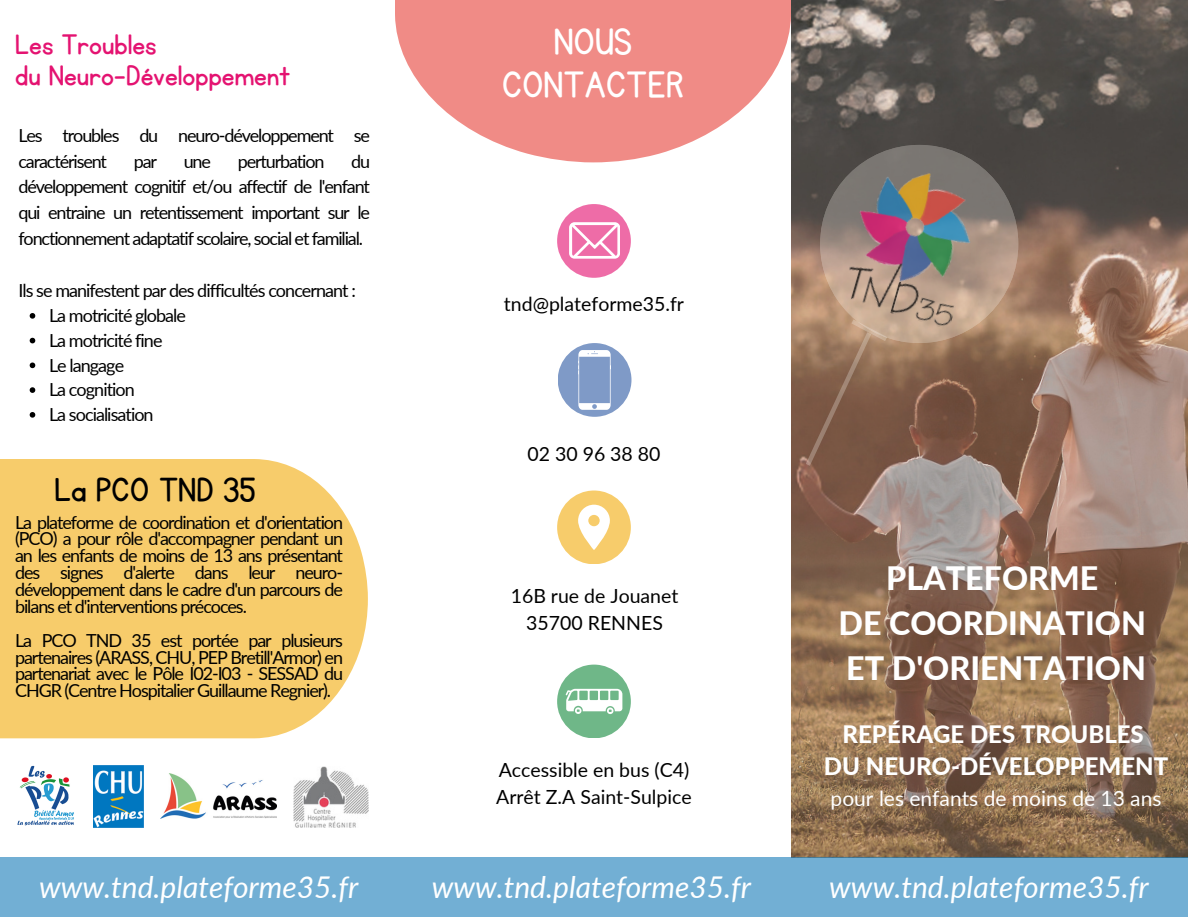
<style>
.page{position:relative;width:1188px;height:918px;background:#fff}
.page>*{position:absolute;margin:0;border:0;box-sizing:border-box;transform-origin:0 0}
.t1{font:42.75px/42.8px "KG Primary Penmanship";color:#fff;text-align:center}
.t2{font:39px "KG Primary Penmanship";color:#000}
.t3{font:33px/30.3px "KG Primary Penmanship";color:#e41371}
.t4{font:800 32.25px/45px "Lato";color:#fff;text-align:center}
.t5{font:italic 30px "Lato";color:#fff}
.t6{font:800 24px/32.7px "Lato";color:#fff;text-align:center}
.t7{font:21px "Lato";color:#fff}
.t8{font:19.5px/27px "Lato";color:#000;text-align:center}
.t9{font:18px/16.8px "Lato";letter-spacing:-.06em;color:#000;text-align:justify}
</style>
<div class="page">
<img style="left:791px;top:0;width:396px;height:857px">
<div style="left:0;top:858px;width:1187px;height:59px;background:#72afd4"></div>
<svg style="left:395px;top:0;width:396px;height:162px;fill:#f08b86"></svg>
<div style="left:557px;top:204px;width:74px;height:74px;background:#ee6ca7;border-radius:50%"></div>
<svg style="left:569px;top:222px;width:51px;height:36px"></svg>
<div style="left:558px;top:343px;width:73px;height:74px;background:#7f9ac7;border-radius:50%"></div>
<svg style="left:578px;top:350px;width:33px;height:60px"></svg>
<div style="left:557px;top:491px;width:74px;height:73px;background:#f7cc6b;border-radius:50%"></div>
<svg style="left:578px;top:505px;width:32px;height:45px"></svg>
<div style="left:557px;top:665px;width:74px;height:73px;background:#6fb788;border-radius:50%"></div>
<svg style="left:566px;top:689px;width:56px;height:25px"></svg>
<img style="left:17px;top:765px;width:57px;height:61px">
<img style="left:93px;top:765px;width:51px;height:62px">
<img style="left:161px;top:773px;width:116px;height:45px">
<img style="left:294px;top:767px;width:74px;height:60px">
<div style="left:0;top:459px;width:368px;height:279px;background:#f7cc6b"></div>
<svg style="left:30px;top:313px;width:5px;height:6px"></svg>
<svg style="left:30px;top:338px;width:5px;height:5px"></svg>
<svg style="left:30px;top:363px;width:5px;height:5px"></svg>
<svg style="left:30px;top:387px;width:5px;height:6px"></svg>
<svg style="left:30px;top:412px;width:5px;height:6px"></svg>
<svg style="left:805px;top:145px;width:213px;height:323px;background:#8c7264"></svg>
<p class="t3" style="left:15px;top:31px;width:277px">Les Troubles<br>du Neuro-Développement</p>
<h5 class="t9" style="left:18px;top:122px;width:353px;line-height:25.8px">Les troubles du neuro-développement se caractérisent</h5>
<h5 class="t9" style="left:18px;top:148px;width:353px;line-height:25.8px;text-indent:333px">du développement cognitif et/ou affectif de l'enfant qui entraine un retentissement important sur le fonctionnement adaptatif scolaire, social et familial.</h5>
<h2 class="t9" style="left:18px;top:282px;width:339px">Ils se manifestent par des difficultés concernant :</h2>
<p class="t9" style="left:49px;top:307px;width:139px">La motricité globale</p>
<p class="t9" style="left:49px;top:331px;width:115px">La motricité fine</p>
<p class="t9" style="left:49px;top:356px;width:77px">Le langage</p>
<h5 class="t9" style="left:49px;top:381px;width:87px">La cognition</h5>
<p class="t9" style="left:49px;top:406px;width:106px">La socialisation</p>
<h5 class="t9" style="left:134px;top:152px;width:25px">par</h5>
<h5 class="t9" style="left:184px;top:152px;width:29px">une</h5>
<h5 class="t9" style="left:238px;top:152px;width:88px">perturbation</h5>
<h5 class="t2" style="left:54px;top:471px;width:202px">La PCO TND 35</h5>
<p class="t9" style="left:15px;top:513px;width:330px">La plateforme de coordination et d'orientation (PCO) a pour rôle d'accompagner pendant un an les enfants de moins de 13 ans présentant des signes d'alerte dans leur neuro&shy;développement dans le cadre d'un parcours de bilans et d'interventions précoces.</p>
<p class="t9" style="left:15px;top:631px;width:330px">La PCO TND 35 est portée par plusieurs partenaires (ARASS, CHU, PEP Bretill'Armor) en partenariat avec le Pôle I02-I03 - SESSAD du CHGR (Centre Hospitalier Guillaume Regnier).</p>
<p class="t1" style="left:502px;top:22px;width:184px">NOUS<br>CONTACTER</p>
<p class="t8" style="left:504px;top:290px;width:182px">tnd@plateforme35.fr</p>
<p class="t8" style="left:527px;top:440px;width:135px">02 30 96 38 80</p>
<p class="t8" style="left:511px;top:582px;width:169px">16B rue de Jouanet<br>35700 RENNES</p>
<p class="t8" style="left:496px;top:756px;width:197px;text-align:left">Accessible en bus (C4)<br>Arrêt Z.A Saint-Sulpice</p>
<h5 class="t4" style="left:839px;top:555px;width:309px">PLATEFORME<br>DE COORDINATION<br>ET D'ORIENTATION</h5>
<p class="t6" style="left:824px;top:717px;width:346px">REPÉRAGE DES TROUBLES<br>DU NEURO-DÉVELOPPEMENT</p>
<p class="t7" style="left:831px;top:785px;width:332px">pour les enfants de moins de 13 ans</p>
<h4 class="t5" style="left:39px;top:868px;width:321px">www.tnd.plateforme35.fr</h4>
<p class="t5" style="left:432px;top:868px;width:321px">www.tnd.plateforme35.fr</p>
<p class="t5" style="left:829px;top:868px;width:321px">www.tnd.plateforme35.fr</p>
</div>
